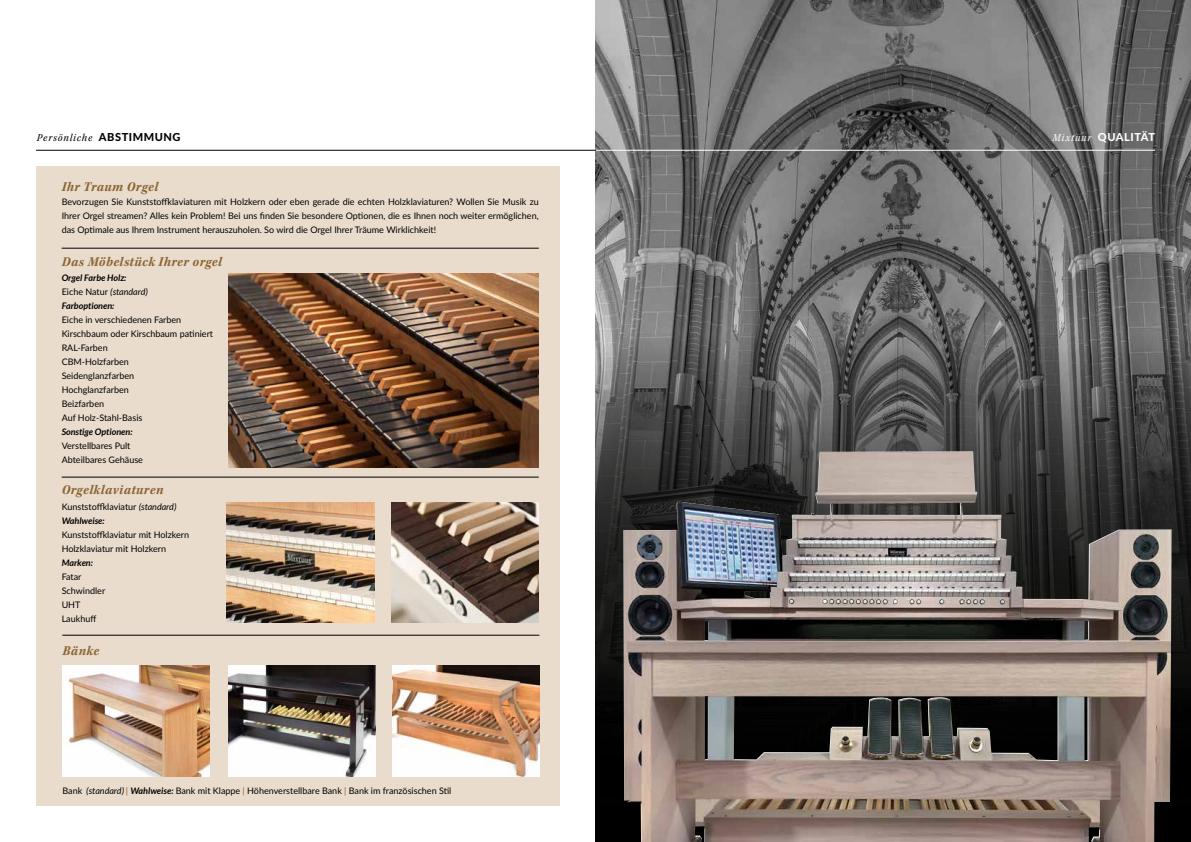
<style>
.page{position:relative;width:1191px;height:842px;background:#fff}
.page>*{position:absolute;margin:0;border:0;box-sizing:border-box;transform-origin:0 0}
.t1{font:14px "Kepler Std Bold Scn It";letter-spacing:.03em;color:#8d6534}
.t2{font:11px "Kepler Std Scn It";letter-spacing:.08em;color:#000}
.t3{font:800 11px "Lato";letter-spacing:.05em;color:#fff}
.t4{font:9px/14px "Lato";color:#000}
.t5{font:italic 700 9px/14px "Lato";color:#000}
.s1{font-family:"Lato";font-weight:800}
.s2{font-weight:400;font-style:normal}
.s3{font-weight:400}
.s4{font-style:italic}
.s5{font-weight:700;font-style:italic}
.s6{color:#8d6534}
.s7{font-family:"Kepler Std Scn It";font-weight:400}
</style>
<div class="page">
<div style="left:36px;top:166px;width:523px;height:640px;background:#e9dccd"></div>
<hr style="left:62px;top:248px;width:477px;height:1px;background:#000">
<hr style="left:62px;top:477px;width:477px;height:1px;background:#000">
<img style="left:391px;top:502px;width:148px;height:120px">
<img style="left:227px;top:502px;width:147px;height:120px">
<hr style="left:62px;top:635px;width:477px;height:1px;background:#000">
<img style="left:62px;top:665px;width:148px;height:111px">
<img style="left:228px;top:665px;width:147px;height:111px">
<img style="left:392px;top:665px;width:147px;height:111px">
<img style="left:595px;top:0;width:596px;height:332px">
<svg style="left:595px;top:332px;width:596px;height:510px;background:#484848"></svg>
<hr style="left:595px;top:150px;width:560px;height:1px;background:#fff">
<img style="left:623px;top:451px;width:548px;height:391px">
<hr style="left:36px;top:150px;width:560px;height:1px;background:#000">
<img style="left:228px;top:274px;width:311px;height:193px">
<p class="t2" style="left:37px;top:131px;width:145px">Persönliche <span class="s1">ABSTIMMUNG</span></p>
<h1 class="t1" style="left:62px;top:179px;width:98px">Ihr Traum Orgel</h1>
<p class="t4" style="left:62px;top:195px;width:478px;text-align:justify">Bevorzugen Sie Kunststoffklaviaturen mit Holzkern oder eben gerade die echten Holzklaviaturen? Wollen Sie Musik zu Ihrer Orgel streamen? Alles kein Problem! Bei uns finden Sie besondere Optionen, die es Ihnen noch weiter ermöglichen, das Optimale aus Ihrem Instrument herauszuholen. So wird die Orgel Ihrer Träume Wirklichkeit!</p>
<h1 class="t1" style="left:62px;top:254px;width:162px">Das Möbelstück Ihrer orgel</h1>
<p class="t5" style="left:62px;top:271px;width:88px">Orgel Farbe Holz:<br><span class="s2">Eiche Natur</span> <span class="s3">(standard)<br></span>Farboptionen:</p>
<p class="t4" style="left:62px;top:313px;width:153px">Eiche in verschiedenen Farben<br>Kirschbaum oder Kirschbaum patiniert<br>RAL-Farben<br>CBM-Holzfarben<br>Seidenglanzfarben<br>Hochglanzfarben<br>Beizfarben<br>Auf Holz-Stahl-Basis</p>
<p class="t5" style="left:62px;top:425px;width:72px">Sonstige Optionen:</p>
<p class="t4" style="left:62px;top:439px;width:83px">Verstellbares Pult<br>Abteilbares Gehäuse</p>
<h1 class="t1" style="left:62px;top:482px;width:103px">Orgelklaviaturen</h1>
<p class="t4" style="left:62px;top:499px;width:116px">Kunststoffklaviatur <span class="s4">(standard)<br></span><span class="s5">Wahlweise:</span></p>
<p class="t4" style="left:62px;top:527px;width:129px">Kunststoffklaviatur mit Holzkern<br>Holzklaviatur mit Holzkern</p>
<p class="t5" style="left:62px;top:555px;width:33px">Marken:</p>
<p class="t4" style="left:62px;top:569px;width:45px">Fatar<br>Schwindler<br>UHT<br>Laukhuff</p>
<h1 class="t1" style="left:62px;top:643px;width:39px">Bänke</h1>
<p class="t4" style="left:62px;top:783px;width:390px">Bank <span class="s4">(standard)</span> <span class="s6">|</span> <span class="s5">Wahlweise:</span> Bank mit Klappe <span class="s6">|</span> Höhenverstellbare Bank <span class="s6">|</span> Bank im französischen Stil</p>
<p class="t3" style="left:1052px;top:128px;width:104px"><span class="s7">Mixtuur</span> QUALITÄT</p>
</div>
